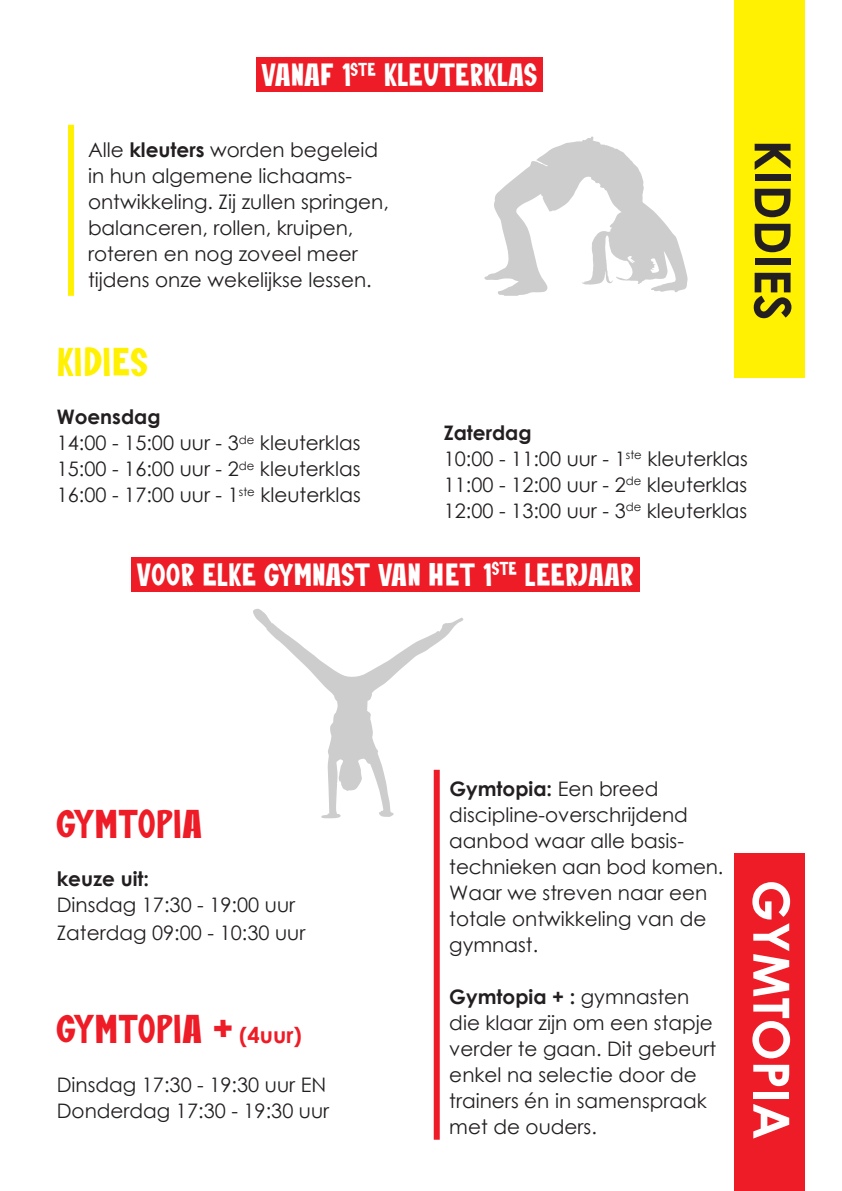
<style>
.page{position:relative;width:842px;height:1191px;background:#fff}
.page>*{position:absolute;margin:0;border:0;box-sizing:border-box;transform-origin:0 0}
.t1{font:700 50px "Century Gothic";color:#fff}
.t2{font:700 50px "Century Gothic";color:#231f20}
.t3{font:40px "Bear And Bunny";color:#ee1c26}
.t4{font:40px "Bear And Bunny";color:#fff101}
.t5{font:32px "Bear And Bunny";color:#fff}
.t6{font:20px/26px "Century Gothic";color:#231f20}
.t7{font:700 20px "Century Gothic";color:#231f20}
.s1{font-weight:700}
.s2{font-family:"Century Gothic";font-weight:700;font-size:22px}
</style>
<div class="page">
<div style="left:734px;top:0;width:71px;height:377px;background:#fff101"></div>
<svg style="left:484px;top:137px;width:204px;height:159px"></svg>
<div style="left:68px;top:125px;width:6px;height:171px;background:#fff101"></div>
<div style="left:256px;top:58px;width:287px;height:34px;background:#ee1c26"></div>
<div style="left:734px;top:853px;width:71px;height:338px;background:#ee1c26"></div>
<div style="left:434px;top:770px;width:6px;height:369px;background:#ee1c26"></div>
<svg style="left:253px;top:609px;width:210px;height:209px"></svg>
<div style="left:131px;top:557px;width:509px;height:34px;background:#ee1c26"></div>
<h3 class="t5" style="left:262px;top:59px;width:277px">VANAF 1<sup>STE</sup> KLEUTERKLAS</h3>
<p class="t6" style="left:88px;top:136px;width:302px">Alle <span class="s1">kleuters</span> worden begeleid in hun algemene lichaams&shy;ontwikkeling. Zij zullen springen, balanceren, rollen, kruipen, roteren en nog zoveel meer tijdens onze wekelijkse lessen.</p>
<h1 class="t2" style="left:811px;top:140px;width:182px;rotate:90deg">KIDDIES</h1>
<h2 class="t4" style="left:57px;top:341px;width:93px">KIDIES</h2>
<p class="t6" style="left:57px;top:404px;width:306px"><span class="s1">Woensdag<br></span>14:00 - 15:00 uur - 3<sup>de</sup> kleuterklas<br>15:00 - 16:00 uur - 2<sup>de</sup> kleuterklas<br>16:00 - 17:00 uur - 1<sup>ste</sup> kleuterklas</p>
<p class="t6" style="left:444px;top:419px;width:306px"><span class="s1">Zaterdag<br></span>10:00 - 11:00 uur - 1<sup>ste</sup> kleuterklas<br>11:00 - 12:00 uur - 2<sup>de</sup> kleuterklas<br>12:00 - 13:00 uur - 3<sup>de</sup> kleuterklas</p>
<h3 class="t5" style="left:137px;top:558px;width:498px">VOOR ELKE GYMNAST VAN HET 1<sup>STE</sup> LEERJAAR</h3>
<h2 class="t3" style="left:57px;top:803px;width:147px">GYMTOPIA</h2>
<p class="t7" style="left:57px;top:864px;width:94px">keuze uit:</p>
<p class="t6" style="left:57px;top:891px;width:250px;line-height:28px">Dinsdag 17:30 - 19:00 uur<br>Zaterdag 09:00 - 10:30 uur</p>
<h2 class="t3" style="left:57px;top:1009px;width:247px">GYMTOPIA + <span class="s2">(4uur)</span></h2>
<p class="t6" style="left:57px;top:1071px;width:274px">Dinsdag 17:30 - 19:30 uur EN<br>Donderdag 17:30 - 19:30 uur</p>
<p class="t6" style="left:449px;top:775px;width:275px"><span class="s1">Gymtopia:</span> Een breed discipline-overschrijdend aanbod waar alle basis&shy;technieken aan bod komen.<br>Waar we streven naar een totale ontwikkeling van de gymnast.</p>
<p class="t6" style="left:449px;top:983px;width:268px"><span class="s1">Gymtopia + :</span> gymnasten die klaar zijn om een stapje verder te gaan. Dit gebeurt enkel na selectie door de trainers én in samenspraak met de ouders.</p>
<h1 class="t1" style="left:809px;top:879px;width:262px;rotate:90deg">GYMTOPIA</h1>
</div>
